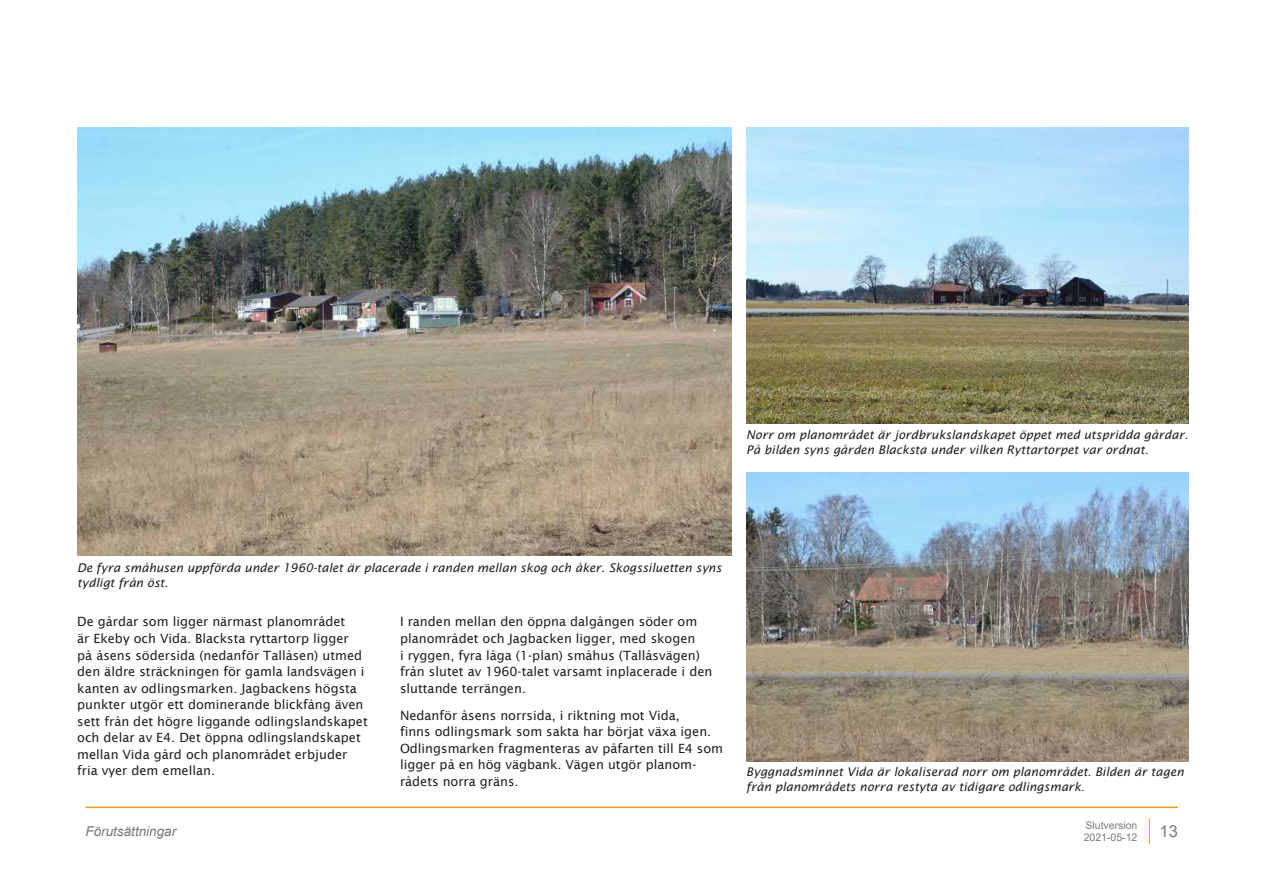
<style>
.page{position:relative;width:1263px;height:893px;background:#fff}
.page>*{position:absolute;margin:0;border:0;box-sizing:border-box;transform-origin:0 0}
.t1{font:16.5px "Arial";color:#7a7a73}
.t2{font:italic 13.5px "Arial";color:#7a7a73}
.Brödtext_sans_serif{font:12.75px/16.5px "Lucida Sans";color:#231f20}
.Bildtext_onumrerad{font:italic 12px/15px "Lucida Sans";color:#231f20}
.t3{font:10.5px/12.6px "Arial";color:#7a7a73}
</style>
<div class="page">
<hr style="left:85px;top:807px;width:1093px;height:1px;background:#f7971f">
<svg style="left:1149px;top:819px;width:1px;height:25px"></svg>
<img style="left:746px;top:127px;width:442px;height:297px">
<img style="left:77px;top:128px;width:654px;height:428px">
<img style="left:746px;top:472px;width:442px;height:289px">
<p class="Bildtext_onumrerad" style="left:746px;top:428px;width:444px">Norr om planområdet är jordbrukslandskapet öppet med utspridda gårdar.<br>På bilden syns gården Blacksta under vilken Ryttartorpet var ordnat.</p>
<p class="Bildtext_onumrerad" style="left:77px;top:561px;width:646px">De fyra småhusen uppförda under 1960-talet är placerade i randen mellan skog och åker. Skogssiluetten syns tydligt från öst.</p>
<p class="Brödtext_sans_serif" style="left:77px;top:614px;width:292px">De gårdar som ligger närmast planområdet<br>är Ekeby och Vida. Blacksta ryttartorp ligger<br>på åsens södersida (nedanför Tallåsen) utmed den äldre sträckningen för gamla landsvägen i kanten av odlingsmarken. Jagbackens högsta punkter utgör ett dominerande blickfång även sett från det högre liggande odlingslandskapet och delar av E4. Det öppna odlingslandskapet mellan Vida gård och planområdet erbjuder fria vyer dem emellan.</p>
<p class="Brödtext_sans_serif" style="left:400px;top:614px;width:314px">I randen mellan den öppna dalgången söder om planområdet och Jagbacken ligger, med skogen<br>i ryggen, fyra låga (1-plan) småhus (Tallåsvägen) från slutet av 1960-talet varsamt inplacerade i den sluttande terrängen.</p>
<p class="Brödtext_sans_serif" style="left:400px;top:707px;width:325px">Nedanför åsens norrsida, i riktning mot Vida,<br>finns odlingsmark som sakta har börjat växa igen.<br>Odlingsmarken fragmenteras av påfarten till E4 som ligger på en hög vägbank. Vägen utgör planom&shy;rådets norra gräns.</p>
<p class="Bildtext_onumrerad" style="left:746px;top:764px;width:439px">Byggnadsminnet Vida är lokaliserad norr om planområdet. Bilden är tagen från planområdets norra restyta av tidigare odlingsmark.</p>
<p class="t3" style="left:1084px;top:819px;width:55px">Slutversion<br>2021-05-12</p>
<p class="t2" style="left:85px;top:822px;width:92px">Förutsättningar</p>
<p class="t1" style="left:1159px;top:820px;width:20px">13</p>
</div>
